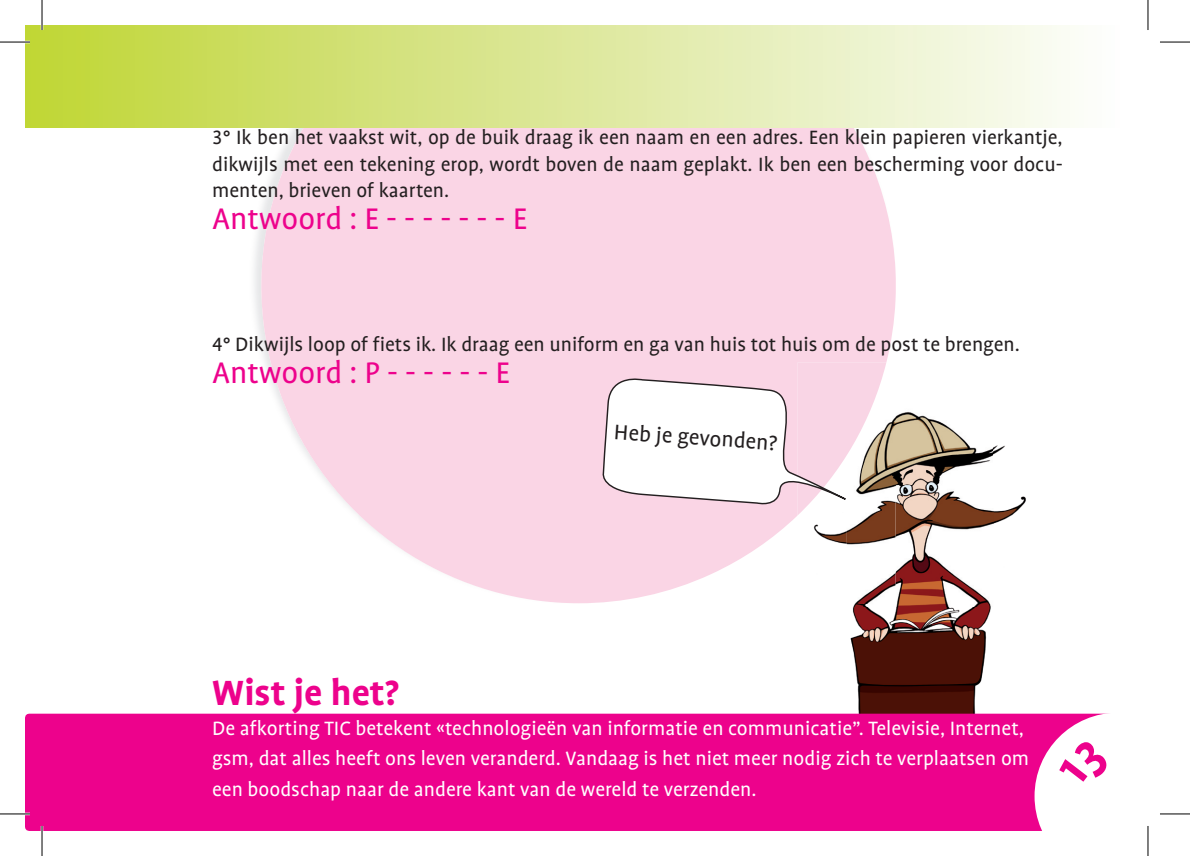
<style>
.page{position:relative;width:1190px;height:856px;background:#fff}
.page>*{position:absolute;margin:0;border:0;box-sizing:border-box;transform-origin:0 0}
.t1{font:700 40px "Profile OT";color:#ed028c}
.t2{font:34px "Profile OT";color:#ed028c}
.t3{font:24px "Profile OT";color:#231f20}
.t4{font:22px/26px "Profile OT";color:#231f20;text-align:justify}
.t5{font:22px/30px "Profile OT";color:#fff}
</style>
<div class="page">
<svg style="left:225px;top:127px;width:671px;height:476px;fill:#fad5e5"></svg>
<div style="left:25px;top:25px;width:1140px;height:102px;background:linear-gradient(to right,#bfd537,#fff)"></div>
<img style="left:895px;top:362px;width:98px;height:123px">
<img style="left:993px;top:445px;width:33px;height:79px">
<img style="left:862px;top:485px;width:131px;height:228px">
<img style="left:850px;top:603px;width:12px;height:110px">
<img style="left:846px;top:362px;width:49px;height:241px">
<img style="left:797px;top:515px;width:49px;height:88px">
<img style="left:797px;top:362px;width:89px;height:153px">
<div style="left:25px;top:713px;width:1140px;height:117px;background:#ed028c"></div>
<svg style="left:601px;top:373px;width:245px;height:134px"></svg>
<hr style="left:0;top:41px;width:30px;height:2px;background:#fff">
<hr style="left:1160px;top:41px;width:30px;height:2px;background:#fff">
<hr style="left:0;top:812px;width:30px;height:2px;background:#fff">
<hr style="left:41px;top:0;width:2px;height:30px;background:#fff">
<hr style="left:41px;top:825px;width:2px;height:30px;background:#fff">
<hr style="left:1146px;top:0;width:3px;height:30px;background:#fff">
<hr style="left:0;top:42px;width:30px;height:1px;background:#000">
<hr style="left:1160px;top:42px;width:30px;height:1px;background:#000">
<hr style="left:0;top:813px;width:30px;height:1px;background:#000">
<hr style="left:1160px;top:813px;width:30px;height:1px;background:#000">
<hr style="left:42px;top:0;width:1px;height:30px;background:#000">
<hr style="left:42px;top:825px;width:1px;height:30px;background:#000">
<hr style="left:1147px;top:0;width:1px;height:30px;background:#000">
<hr style="left:1147px;top:825px;width:1px;height:30px;background:#000">
<svg style="left:1034px;top:713px;width:131px;height:117px;background:#fde5f3"></svg>
<p class="t4" style="left:212px;top:125px;width:852px">3° Ik ben het vaakst wit, op de buik draag ik een naam en een adres. Een klein papieren vierkantje, dikwijls met een tekening erop, wordt boven de naam geplakt. Ik ben een bescherming voor docu&shy;menten, brieven of kaarten.</p>
<h2 class="t2" style="left:212px;top:199px;width:317px">Antwoord : E - - - - - - - E</h2>
<p class="t4" style="left:212px;top:331px;width:809px">4° Dikwijls loop of fiets ik. Ik draag een uniform en ga van huis tot huis om de post te brengen.</p>
<h2 class="t2" style="left:212px;top:353px;width:299px">Antwoord : P - - - - - - E</h2>
<p class="t3" style="left:615px;top:418px;width:165px;rotate:4deg">Heb je gevonden?</p>
<h1 class="t1" style="left:212px;top:670px;width:188px">Wist je het?</h1>
<p class="t5" style="left:212px;top:713px;width:818px">De afkorting TIC betekent «technologieën van informatie en communicatie”. Televisie, Internet, gsm, dat alles heeft ons leven veranderd. Vandaag is het niet meer nodig zich te verplaatsen om een boodschap naar de andere kant van de wereld te verzenden.</p>
</div>
